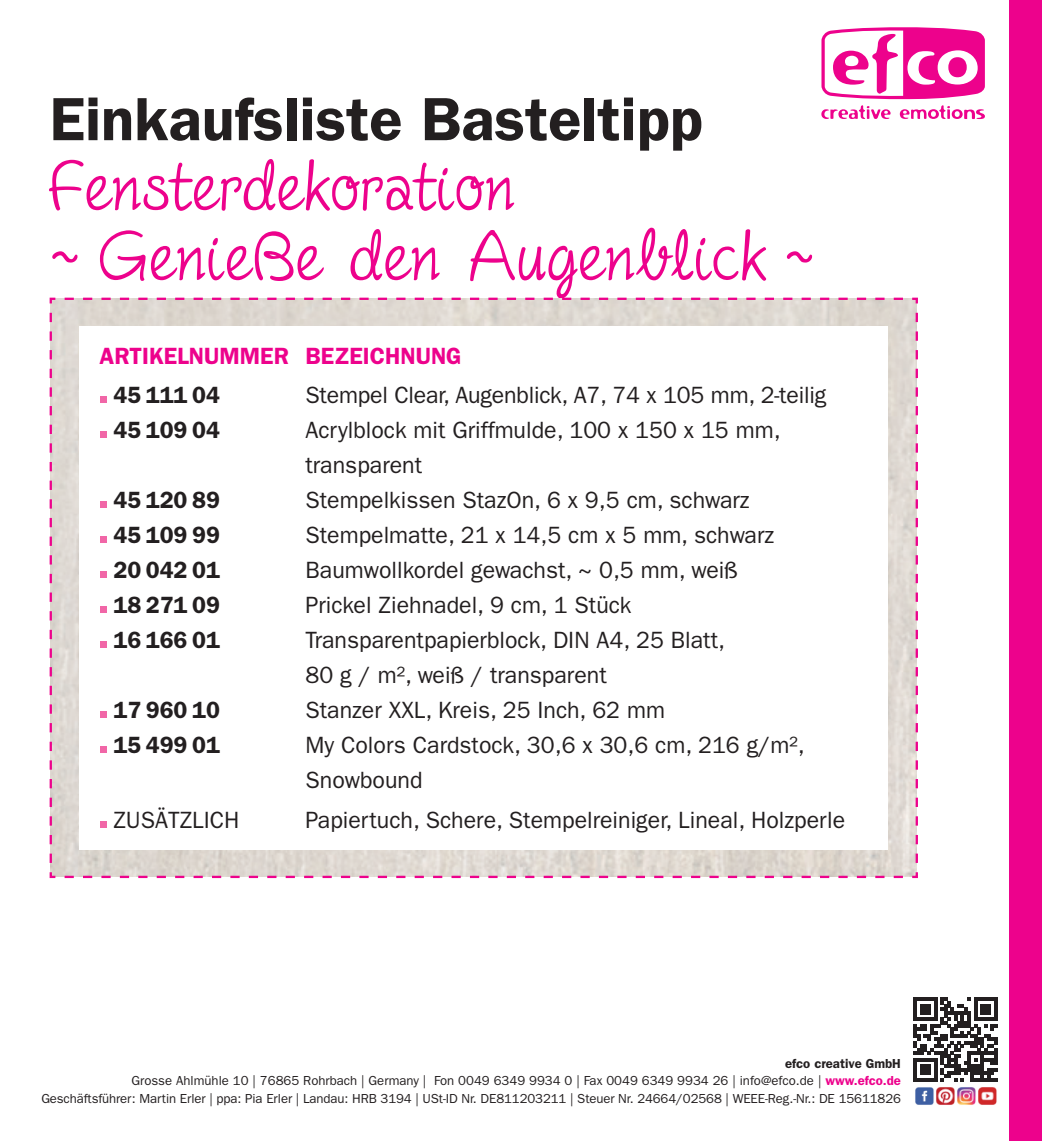
<style>
.page{position:relative;width:1042px;height:1141px;background:#fff}
.page>*{position:absolute;margin:0;border:0;box-sizing:border-box;transform-origin:0 0}
.t1{font:78.75px/70px "Fineliner Script";letter-spacing:.04em;color:#ed028c}
.t2{font:600 61.25px "Franklin Gothic";color:#231f20}
.t3{font:23.62px/35px "Franklin Gothic";color:#231f20}
.t4{font:600 23.62px "Franklin Gothic";color:#231f20}
.t5{font:600 23.62px "Franklin Gothic";color:#ed028c}
.t6{font:13.12px/17.5px "Franklin Gothic";letter-spacing:-.01em;color:#231f20;text-align:right}
.s1{font-weight:600}
.s2{font-weight:600;color:#ed028c}
</style>
<div class="page">
<div style="left:1009px;top:0;width:33px;height:1141px;background:#ed028c"></div>
<svg style="left:821px;top:27px;width:164px;height:72px"></svg>
<svg style="left:821px;top:105px;width:69px;height:14px"></svg>
<svg style="left:900px;top:105px;width:85px;height:14px"></svg>
<svg style="left:49px;top:297px;width:869px;height:582px;background:#e2c9cf"></svg>
<div style="left:79px;top:326px;width:809px;height:524px;background:#fff"></div>
<div style="left:100px;top:396px;width:6px;height:7px;background:#f166a7"></div>
<div style="left:100px;top:431px;width:6px;height:7px;background:#f166a7"></div>
<div style="left:100px;top:501px;width:6px;height:7px;background:#f166a7"></div>
<div style="left:100px;top:536px;width:6px;height:7px;background:#f166a7"></div>
<div style="left:100px;top:571px;width:6px;height:7px;background:#f166a7"></div>
<div style="left:100px;top:606px;width:6px;height:7px;background:#f166a7"></div>
<div style="left:100px;top:641px;width:6px;height:7px;background:#f166a7"></div>
<div style="left:100px;top:711px;width:6px;height:7px;background:#f166a7"></div>
<div style="left:100px;top:746px;width:6px;height:7px;background:#f166a7"></div>
<div style="left:100px;top:821px;width:6px;height:7px;background:#f166a7"></div>
<svg style="left:913px;top:997px;width:85px;height:85px"></svg>
<svg style="left:914px;top:998px;width:83px;height:83px"></svg>
<img style="left:916px;top:1088px;width:16px;height:16px">
<div style="left:914px;top:1086px;width:20px;height:20px;border:1px solid #fff"></div>
<svg style="left:935px;top:1086px;width:20px;height:20px"></svg>
<div style="left:935px;top:1086px;width:20px;height:20px;border:1px solid #fff"></div>
<svg style="left:956px;top:1086px;width:20px;height:20px"></svg>
<div style="left:956px;top:1086px;width:20px;height:20px;border:1px solid #fff"></div>
<svg style="left:977px;top:1086px;width:20px;height:20px"></svg>
<div style="left:977px;top:1086px;width:20px;height:20px;border:1px solid #fff"></div>
<h2 class="t2" style="left:50px;top:83px;width:654px">Einkaufsliste Basteltipp</h2>
<h1 class="t1" style="left:50px;top:153px;width:767px">Fensterdekoration<br>~ Genieße den Augenblick ~</h1>
<p class="t5" style="left:100px;top:342px;width:363px">ARTIKELNUMMER BEZEICHNUNG</p>
<p class="t4" style="left:113px;top:381px;width:108px">45 111 04</p>
<p class="t3" style="left:305px;top:377px;width:522px">Stempel Clear, Augenblick, A7, 74 x 105 mm, 2-teilig</p>
<p class="t4" style="left:113px;top:416px;width:108px">45 109 04</p>
<p class="t3" style="left:305px;top:412px;width:477px">Acrylblock mit Griffmulde, 100 x 150 x 15 mm, transparent</p>
<p class="t4" style="left:113px;top:486px;width:108px">45 120 89</p>
<p class="t3" style="left:305px;top:482px;width:446px">Stempelkissen StazOn, 6 x 9,5 cm, schwarz</p>
<p class="t4" style="left:113px;top:521px;width:108px">45 109 99</p>
<p class="t3" style="left:305px;top:517px;width:470px">Stempelmatte, 21 x 14,5 cm x 5 mm, schwarz</p>
<p class="t4" style="left:113px;top:556px;width:108px">20 042 01</p>
<p class="t3" style="left:305px;top:552px;width:434px">Baumwollkordel gewachst, ~ 0,5 mm, weiß</p>
<p class="t4" style="left:113px;top:591px;width:108px">18 271 09</p>
<p class="t3" style="left:305px;top:587px;width:327px">Prickel Ziehnadel, 9 cm, 1 Stück</p>
<p class="t4" style="left:113px;top:626px;width:108px">16 166 01</p>
<p class="t3" style="left:305px;top:622px;width:421px">Transparentpapierblock, DIN A4, 25 Blatt,<br>80 g / m², weiß / transparent</p>
<p class="t4" style="left:113px;top:696px;width:108px">17 960 10</p>
<p class="t3" style="left:305px;top:692px;width:361px">Stanzer XXL, Kreis, 25 Inch, 62 mm</p>
<p class="t4" style="left:113px;top:731px;width:108px">15 499 01</p>
<p class="t3" style="left:305px;top:727px;width:501px">My Colors Cardstock, 30,6 x 30,6 cm, 216 g/m²,<br>Snowbound</p>
<p class="t3" style="left:113px;top:802px;width:127px">ZUSÄTZLICH</p>
<p class="t3" style="left:305px;top:802px;width:541px">Papiertuch, Schere, Stempelreiniger, Lineal, Holzperle</p>
<p class="t6" style="left:41px;top:1055px;width:861px"><span class="s1">efco creative GmbH<br></span>Grosse Ahlmühle 10 | 76865 Rohrbach | Germany | Fon 0049 6349 9934 0 | Fax 0049 6349 9934 26 | info@efco.de | <span class="s2">www.efco.de<br></span>Geschäftsführer: Martin Erler | ppa: Pia Erler | Landau: HRB 3194 | USt-ID Nr. DE811203211 | Steuer Nr. 24664/02568 | WEEE-Reg.-Nr.: DE 15611826</p>
</div>
